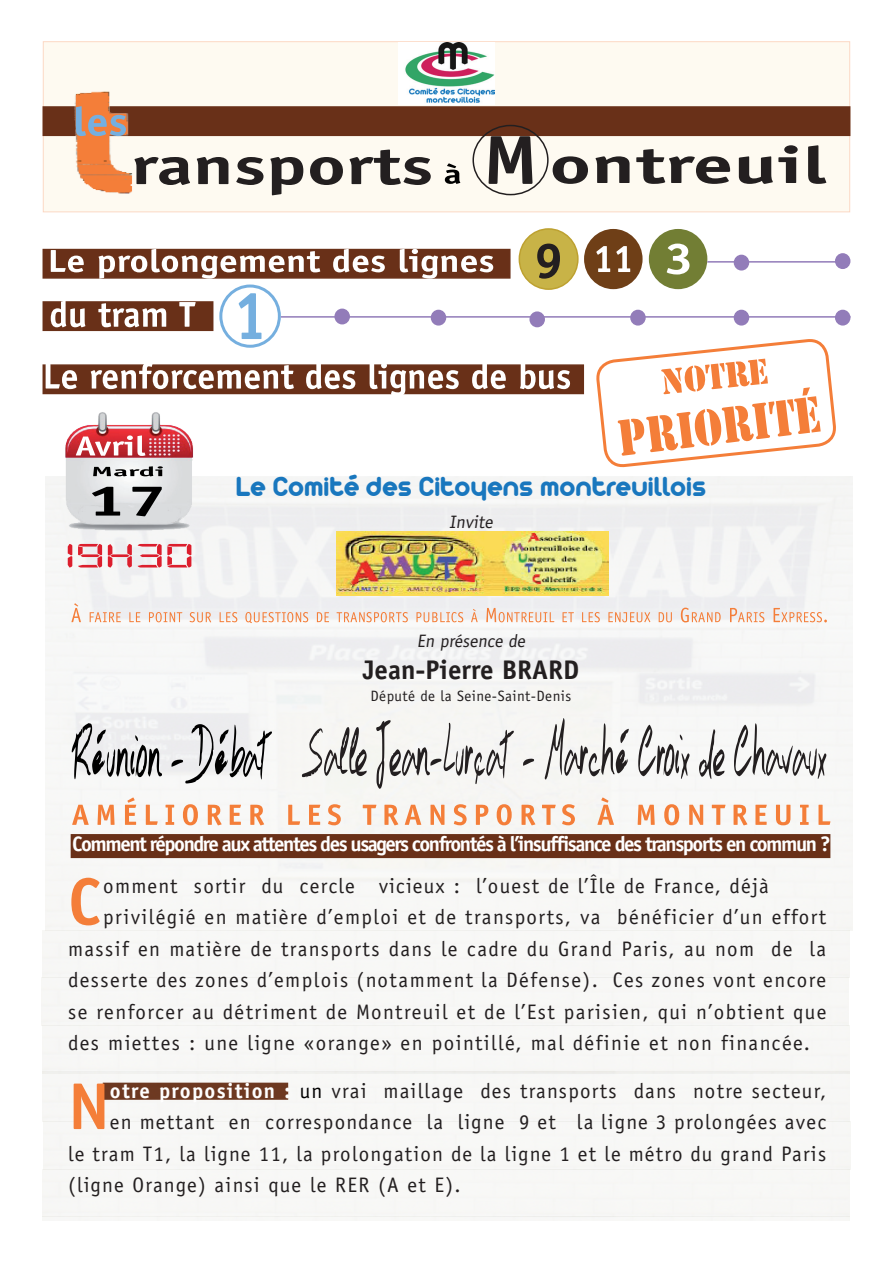
<style>
.page{position:relative;width:893px;height:1263px;background:#fff}
.page>*{position:absolute;margin:0;border:0;box-sizing:border-box;transform-origin:0 0}
.t1{font:700 66.45px "Officina Sans Std";color:#f47e39}
.t2{font:30px "Arista 2.0";color:#1977be}
.t3{font:700 27px "Officina Sans Std";color:#231f20}
.t4{font:21px "Officina Sans Std";letter-spacing:.06em;color:#231f20}
.t5{font:700 21px "Officina Sans Std";letter-spacing:-.07em;color:#fff}
.t6{font:18px "Officina Sans Std";color:#231f20}
.t7{font:15px "Officina Sans Std";letter-spacing:.03em;color:#231f20}
.s1{font-weight:700;color:#fff}
.s2{color:#000}
</style>
<div class="page">
<img style="left:46px;top:476px;width:807px;height:454px">
<div style="left:43px;top:41px;width:807px;height:171px;background:#fefaf1"></div>
<div style="left:43px;top:106px;width:807px;height:30px;background:#693018;border:2px solid #693018"></div>
<img style="left:70px;top:91px;width:65px;height:103px">
<img style="left:399px;top:42px;width:95px;height:63px">
<div style="left:472px;top:125px;width:77px;height:70px;border:2px solid #231f20;border-radius:50%"></div>
<svg style="left:488px;top:136px;width:44px;height:48px"></svg>
<svg style="left:135px;top:150px;width:296px;height:45px"></svg>
<svg style="left:553px;top:145px;width:273px;height:39px"></svg>
<svg style="left:445px;top:163px;width:15px;height:21px"></svg>
<div style="left:519px;top:229px;width:59px;height:60px;background:#c8b347;border-radius:50%"></div>
<div style="left:519px;top:228px;width:60px;height:62px;border:2px solid #bda130;border-radius:50%"></div>
<div style="left:335px;top:309px;width:14px;height:15px;background:#927cb9;border-radius:50%"></div>
<div style="left:334px;top:309px;width:16px;height:15px;border:2px solid #927cb9;border-radius:50%"></div>
<div style="left:649px;top:229px;width:58px;height:60px;background:#727e34;border-radius:50%"></div>
<div style="left:584px;top:229px;width:59px;height:60px;background:#6f3f17;border-radius:50%"></div>
<svg style="left:76px;top:106px;width:50px;height:30px"></svg>
<svg style="left:537px;top:244px;width:23px;height:35px"></svg>
<svg style="left:667px;top:244px;width:22px;height:31px"></svg>
<svg style="left:596px;top:246px;width:34px;height:26px"></svg>
<div style="left:219px;top:284px;width:62px;height:64px;border:3px solid #75afdf;border-radius:50%"></div>
<svg style="left:239px;top:293px;width:22px;height:46px"></svg>
<div style="left:43px;top:249px;width:468px;height:30px;background:#693018;border:2px solid #693018"></div>
<svg style="left:51px;top:249px;width:442px;height:30px"></svg>
<div style="left:43px;top:301px;width:170px;height:30px;background:#693018"></div>
<svg style="left:51px;top:301px;width:145px;height:26px"></svg>
<div style="left:43px;top:364px;width:541px;height:30px;background:#693018;border:2px solid #693018"></div>
<svg style="left:46px;top:364px;width:524px;height:31px"></svg>
<hr style="left:281px;top:316px;width:569px;height:2px;background:#927cb9">
<div style="left:431px;top:310px;width:14px;height:15px;background:#927cb9;border-radius:50%"></div>
<div style="left:431px;top:310px;width:15px;height:16px;border:2px solid #927cb9;border-radius:50%"></div>
<div style="left:530px;top:312px;width:14px;height:15px;background:#927cb9;border-radius:50%"></div>
<div style="left:529px;top:311px;width:16px;height:16px;border:2px solid #927cb9;border-radius:50%"></div>
<div style="left:631px;top:310px;width:14px;height:15px;background:#927cb9;border-radius:50%"></div>
<div style="left:630px;top:310px;width:16px;height:16px;border:2px solid #927cb9;border-radius:50%"></div>
<div style="left:734px;top:310px;width:14px;height:15px;background:#927cb9;border-radius:50%"></div>
<div style="left:734px;top:310px;width:15px;height:16px;border:2px solid #927cb9;border-radius:50%"></div>
<div style="left:836px;top:310px;width:14px;height:15px;background:#927cb9;border-radius:50%"></div>
<div style="left:835px;top:310px;width:15px;height:16px;border:2px solid #927cb9;border-radius:50%"></div>
<hr style="left:707px;top:261px;width:139px;height:2px;background:#927cb9">
<div style="left:836px;top:254px;width:14px;height:14px;background:#927cb9;border-radius:50%"></div>
<div style="left:835px;top:253px;width:15px;height:16px;border:2px solid #927cb9;border-radius:50%"></div>
<div style="left:734px;top:255px;width:14px;height:15px;background:#927cb9;border-radius:50%"></div>
<div style="left:734px;top:255px;width:15px;height:16px;border:2px solid #927cb9;border-radius:50%"></div>
<img style="left:62px;top:412px;width:132px;height:120px">
<svg style="left:72px;top:797px;width:758px;height:28px"></svg>
<svg style="left:68px;top:544px;width:123px;height:23px"></svg>
<svg style="left:596px;top:339px;width:240px;height:168px"></svg>
<svg style="left:76px;top:435px;width:69px;height:21px"></svg>
<svg style="left:93px;top:466px;width:70px;height:10px"></svg>
<svg style="left:92px;top:487px;width:70px;height:29px;background:#8e8f91"></svg>
<div style="left:43px;top:1072px;width:807px;height:97px;background:#f7f7f6"></div>
<svg style="left:71px;top:603px;width:756px;height:20px"></svg>
<img style="left:337px;top:532px;width:271px;height:64px">
<svg style="left:72px;top:723px;width:200px;height:60px"></svg>
<svg style="left:302px;top:718px;width:524px;height:71px"></svg>
<div style="left:71px;top:834px;width:759px;height:24px;background:#693018;border:2px solid #693018"></div>
<h2 class="t2" style="left:236px;top:468px;width:472px">Le Comité des Citoyens montreuillois</h2>
<p class="t6" style="left:449px;top:511px;width:48px">Invite</p>
<p class="t6" style="left:417px;top:630px;width:113px">En présence de</p>
<p class="t3" style="left:363px;top:653px;width:218px">Jean-Pierre BRARD</p>
<p class="t7" style="left:370px;top:687px;width:202px">Député de la Seine-Saint-Denis</p>
<p class="t5" style="left:72px;top:830px;width:760px">Comment répondre aux attentes des usagers confrontés à l’insuffisance des transports en commun ?</p>
<h1 class="t1" style="left:68px;top:860px;width:35px">C</h1>
<p class="t4" style="left:103px;top:873px;width:667px">omment sortir du cercle vicieux : l’ouest de l’Île de France, déjà</p>
<p class="t4" style="left:103px;top:905px;width:724px">privilégié en matière d’emploi et de transports, va bénéficier d’un effort</p>
<p class="t4" style="left:68px;top:936px;width:760px">massif en matière de transports dans le cadre du Grand Paris, au nom de la</p>
<p class="t4" style="left:68px;top:968px;width:760px">desserte des zones d’emplois (notamment la Défense). Ces zones vont encore</p>
<p class="t4" style="left:68px;top:999px;width:760px">se renforcer au détriment de Montreuil et de l’Est parisien, qui n’obtient que</p>
<p class="t4" style="left:68px;top:1031px;width:743px">des miettes : une ligne «orange» en pointillé, mal définie et non financée.</p>
<h1 class="t1" style="left:68px;top:1065px;width:43px">N</h1>
<p class="t4" style="left:110px;top:1078px;width:718px"><span class="s1">otre proposition :</span> <span class="s2">un</span> vrai maillage des transports dans notre secteur,</p>
<p class="t4" style="left:110px;top:1110px;width:718px">en mettant en correspondance la ligne 9 et la ligne 3 prolongées avec</p>
<p class="t4" style="left:68px;top:1141px;width:760px">le tram T1, la ligne 11, la prolongation de la ligne 1 et le métro du grand Paris</p>
<p class="t4" style="left:68px;top:1173px;width:394px">(ligne Orange) ainsi que le RER (A et E).</p>
</div>
